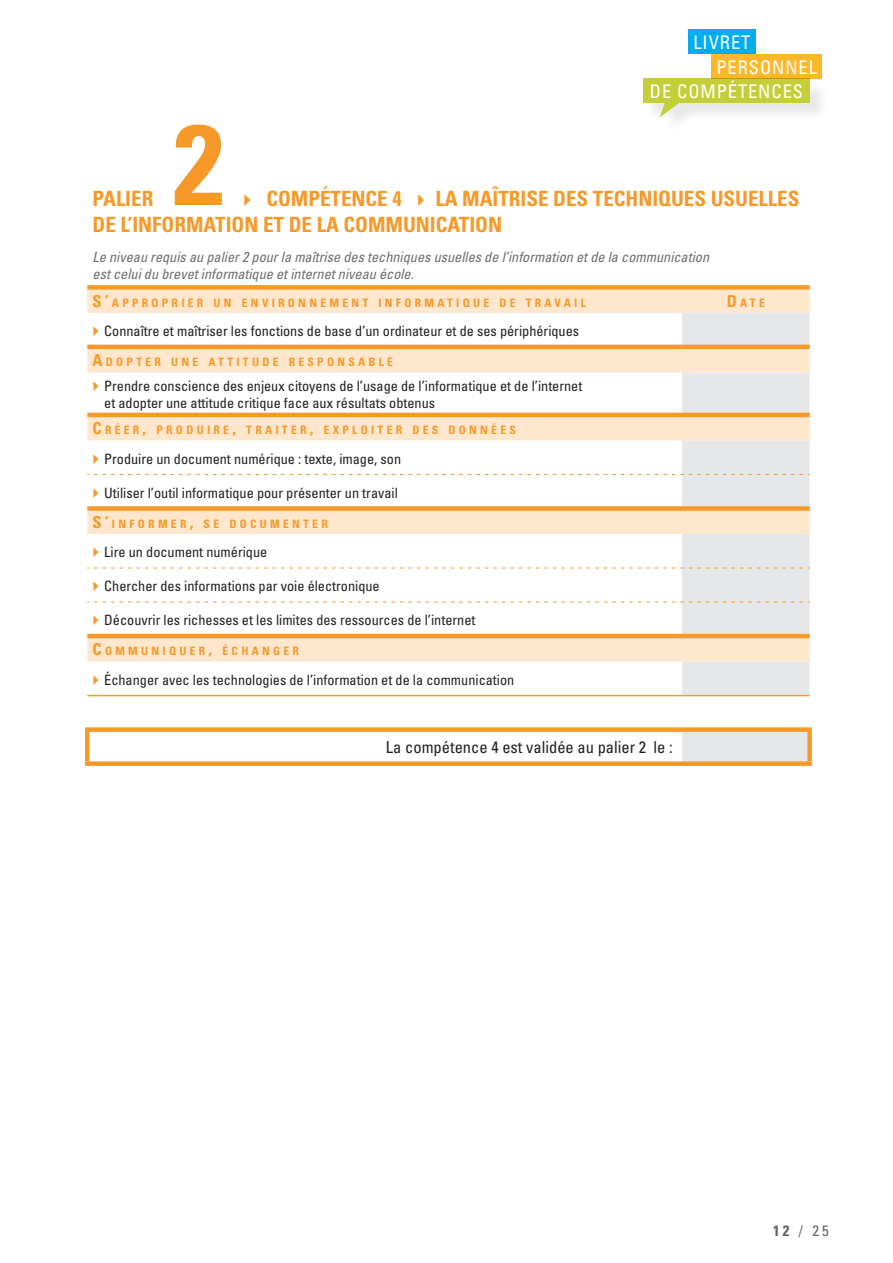
<style>
.page{position:relative;width:893px;height:1263px;background:#fff}
.page>*{position:absolute;margin:0;border:0;box-sizing:border-box;transform-origin:0 0}
.t1{font:700 condensed 113.85px "Univers";color:#f79929}
.t2{font:700 condensed 21px/25.2px "Univers";color:#f79929}
.t3{font:condensed 18.75px "Univers";letter-spacing:.05em;color:#fff}
.t4{font:condensed 16.5px "Univers";color:#231f20}
.t5{font:condensed 15px "Univers";color:#636366}
.t6{font:condensed 14.25px/17.1px "Univers";color:#231f20}
.t7{font:italic condensed 14.25px/17.1px "Univers";color:#6c6d70}
.t8{font:700 condensed 11.55px "Univers";letter-spacing:.285em;color:#f79929}
.s1{font-size:16.5px}
.s2{font-weight:700}
</style>
<div class="page">
<div style="left:688px;top:30px;width:67px;height:24px;background:#00aeef"></div>
<div style="left:711px;top:54px;width:111px;height:24px;background:#fcb828"></div>
<div style="left:645px;top:81px;width:183px;height:41px;background:#f3f3f3"></div>
<div style="left:643px;top:78px;width:167px;height:25px;background:#c4ce38"></div>
<div style="left:662px;top:105px;width:34px;height:30px;background:#231f20;opacity:.1"></div>
<svg style="left:660px;top:103px;width:20px;height:14px"></svg>
<svg style="left:87px;top:661px;width:595px;height:36px"></svg>
<svg style="left:87px;top:290px;width:723px;height:371px"></svg>
<svg style="left:682px;top:313px;width:128px;height:448px;background:#ede8e3"></svg>
<div style="left:87px;top:285px;width:595px;height:5px;background:#f79929"></div>
<div style="left:682px;top:285px;width:128px;height:5px;background:#f79929"></div>
<hr style="left:87px;top:345px;width:595px;height:4px;background:#f79929">
<hr style="left:682px;top:345px;width:128px;height:4px;background:#f79929">
<hr style="left:87px;top:413px;width:595px;height:4px;background:#f79929">
<hr style="left:682px;top:413px;width:128px;height:4px;background:#f79929">
<hr style="left:87px;top:634px;width:595px;height:4px;background:#f79929">
<hr style="left:682px;top:634px;width:128px;height:4px;background:#f79929">
<div style="left:85px;top:761px;width:597px;height:5px;background:#f79929"></div>
<hr style="left:87px;top:695px;width:595px;height:1px;background:#f79929">
<div style="left:85px;top:727px;width:597px;height:5px;background:#f79929"></div>
<hr style="left:682px;top:695px;width:128px;height:1px;background:#f79929">
<div style="left:85px;top:732px;width:5px;height:29px;background:#f79929"></div>
<svg style="left:87px;top:568px;width:723px;height:1px"></svg>
<svg style="left:87px;top:602px;width:723px;height:1px"></svg>
<svg style="left:87px;top:474px;width:723px;height:1px"></svg>
<div style="left:87px;top:506px;width:595px;height:5px;background:#f79929"></div>
<div style="left:682px;top:506px;width:128px;height:5px;background:#f79929"></div>
<div style="left:682px;top:727px;width:130px;height:5px;background:#f79929"></div>
<div style="left:807px;top:732px;width:5px;height:29px;background:#f79929"></div>
<div style="left:682px;top:761px;width:130px;height:5px;background:#f79929"></div>
<svg style="left:94px;top:326px;width:5px;height:10px"></svg>
<svg style="left:94px;top:381px;width:5px;height:10px"></svg>
<svg style="left:94px;top:454px;width:5px;height:10px"></svg>
<svg style="left:94px;top:488px;width:5px;height:10px"></svg>
<svg style="left:94px;top:547px;width:5px;height:10px"></svg>
<svg style="left:94px;top:581px;width:5px;height:10px"></svg>
<svg style="left:94px;top:615px;width:5px;height:10px"></svg>
<svg style="left:94px;top:675px;width:5px;height:10px"></svg>
<h3 class="t3" style="left:693px;top:31px;width:58px">LIVRET</h3>
<h3 class="t3" style="left:716px;top:55px;width:102px">PERSONNEL</h3>
<h3 class="t3" style="left:650px;top:80px;width:155px">DE COMPÉTENCES</h3>
<h1 class="t1" style="left:173px;top:95px;width:52px">2</h1>
<h2 class="t2" style="left:93px;top:186px;width:708px;text-indent:343px">LA MAÎTRISE DES TECHN IQUES USUELLES<br>DE L’INFORMATION ET DE LA COMMUNICATION</h2>
<p class="t7" style="left:93px;top:248px;width:618px">Le niveau requis au palier 2 pour la maîtrise des techniques usuelles de l’information et de la communication est celui du brevet informatique et internet niveau école.</p>
<p class="t8" style="left:93px;top:295px;width:494px"><span class="s1">S’</span>APPROPRIER UN ENVIRONNEMENT INFORMATIQUE DE TRAVAIL</p>
<p class="t8" style="left:727px;top:295px;width:39px"><span class="s1">D</span>ATE</p>
<p class="t6" style="left:104px;top:322px;width:476px">Connaître et maîtriser les fonctions de base d’un ordinateur et de ses périphériques</p>
<p class="t8" style="left:93px;top:355px;width:302px"><span class="s1">A</span>DOPTER UNE ATTITUDE RESPONSABLE</p>
<p class="t6" style="left:104px;top:377px;width:480px">Prendre conscience des enjeux citoyens de l’usage de l’informatique et de l’internet et adopter une attitude critique face aux résultats obtenus</p>
<p class="t8" style="left:93px;top:423px;width:425px"><span class="s1">C</span> RÉER<span class="s1">,</span> PRODUIRE<span class="s1">,</span> TRAITER<span class="s1">,</span> EXPLOITER DES DONNÉES</p>
<p class="t6" style="left:104px;top:450px;width:298px">Produire un document numérique : texte, image, son</p>
<p class="t6" style="left:104px;top:484px;width:295px">Utiliser l’outil informatique pour présenter un travail</p>
<p class="t8" style="left:93px;top:516px;width:237px"><span class="s1">S’</span>INFORMER<span class="s1">,</span> SE DOCUMENTER</p>
<p class="t6" style="left:104px;top:543px;width:165px">Lire un document numérique</p>
<p class="t6" style="left:104px;top:577px;width:277px">Chercher des informations par voie électronique</p>
<p class="t6" style="left:104px;top:611px;width:373px">Découvrir les richesses et les limites des ressources de l’internet</p>
<p class="t8" style="left:93px;top:644px;width:208px"><span class="s1">C</span> OMMUNIQUER<span class="s1">,</span> ÉCHANGER</p>
<p class="t6" style="left:104px;top:671px;width:412px">Échanger avec les technologies de l’information et de la communication</p>
<h2 class="t2" style="left:93px;top:186px;width:62px">PALIER</h2>
<h2 class="t2" style="left:266px;top:186px;width:137px">COMPÉTENCE 4</h2>
<p class="t4" style="left:386px;top:737px;width:288px">La compétence 4 est validée au palier 2 le :</p>
<p class="t5" style="left:773px;top:1221px;width:57px"><span class="s2">12</span> / 25</p>
</div>
